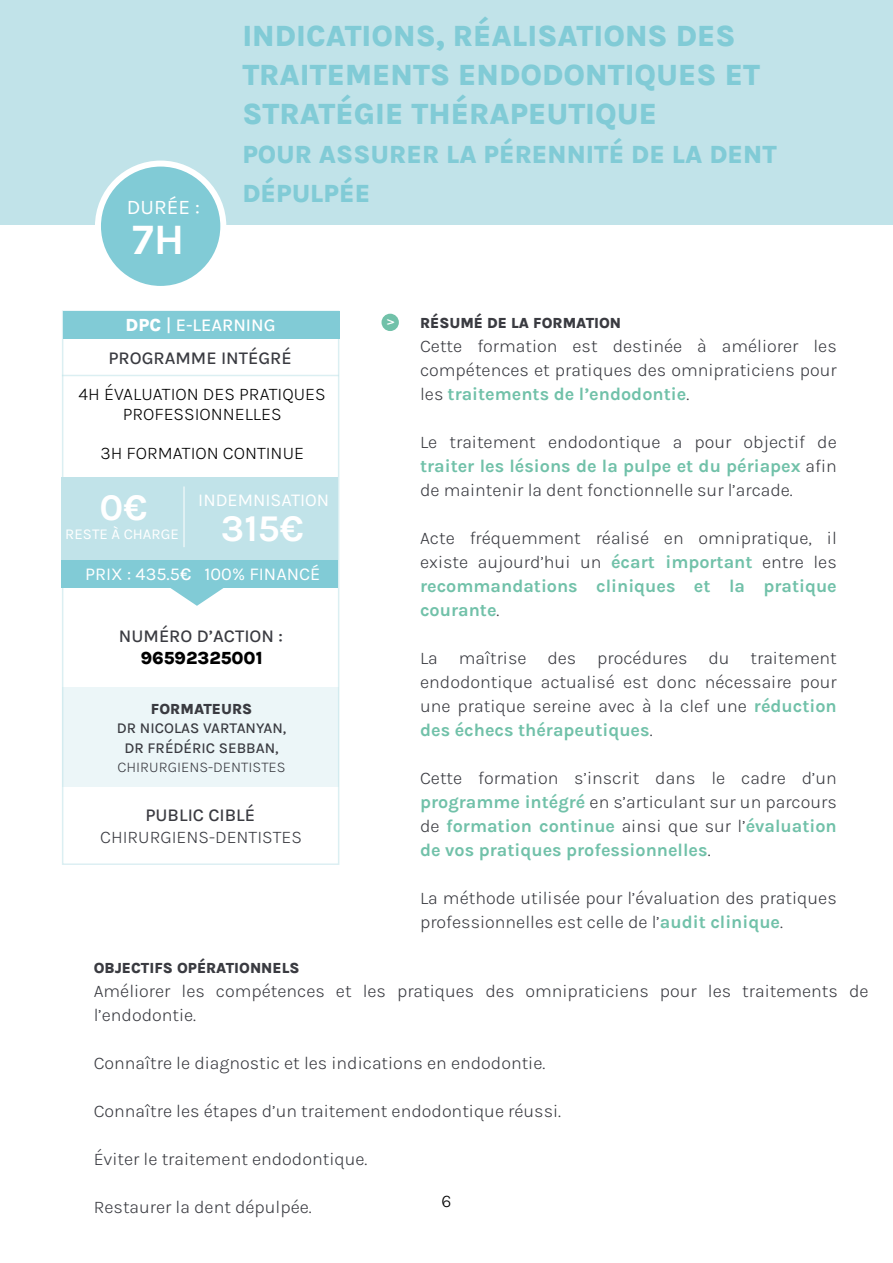
<style>
.page{position:relative;width:893px;height:1263px;background:#fff}
.page>*{position:absolute;margin:0;border:0;box-sizing:border-box;transform-origin:0 0}
.t1{font:700 43.5px "Karla";color:#fff}
.t2{font:700 37.8px "Karla";color:#fff}
.t3{font:800 30px/39px "Karla";color:#81cbd6}
.t4{font:800 25.5px/39px "Karla";color:#81cbd6}
.t5{font:20.7px "Karla";color:#fff}
.t6{font:300 18px/24px "Karla";color:#3a3b41;text-align:justify}
.t7{font:300 18px/19.5px "Karla";color:#000;text-align:center}
.t8{font:500 18px "Karla";color:#3a3b41}
.t9{font:18px "Karla";color:#fff}
.t10{font:500 18px "Karla";color:#fff}
.t11{font:800 18px "Karla";color:#000}
.t12{font:800 15px "Karla";color:#3a3b41}
.t13{font:500 15px/19.5px "Karla";color:#3a3b41;text-align:center}
.t14{font:300 15px "Karla";color:#3a3b41}
.t15{font:15px "Karla";color:#fff}
.t16{font:700 9px "Comic Sans MS";color:#fff}
.s1{font-weight:800}
.s2{font-weight:500}
.s3{font-weight:700;color:#71c1a9}
</style>
<div class="page">
<div style="left:0;top:0;width:893px;height:225px;background:#c1e3e9"></div>
<div style="left:98px;top:164px;width:125px;height:125px;background:#81cbd6;border-radius:50%"></div>
<div style="left:95px;top:161px;width:131px;height:131px;border:6px solid #fff;border-radius:50%"></div>
<div style="left:381px;top:314px;width:18px;height:17px;background:#71c1a9;border-radius:50%"></div>
<svg style="left:61px;top:310px;width:279px;height:555px"></svg>
<div style="left:62px;top:477px;width:276px;height:83px;background:#c1e3e9"></div>
<hr style="left:184px;top:486px;width:1px;height:61px;background:#fff">
<div style="left:63px;top:311px;width:276px;height:27px;background:#81cbd6"></div>
<svg style="left:165px;top:587px;width:64px;height:19px"></svg>
<div style="left:62px;top:687px;width:276px;height:100px;background:#ecf6f8"></div>
<hr style="left:62px;top:375px;width:277px;height:1px;background:#c1e3e9">
<div style="left:62px;top:560px;width:276px;height:27px;background:#81cbd6"></div>
<p class="t5" style="left:127px;top:196px;width:75px">DURÉE :</p>
<h1 class="t1" style="left:132px;top:210px;width:54px">7H</h1>
<h3 class="t3" style="left:242px;top:15px;width:519px">INDICATIONS, RÉALISATIONS DES<br>TRAITEMENTS ENDODONTIQUES ET<br>STRATÉGIE THÉRAPEUTIQUE</h3>
<h3 class="t4" style="left:242px;top:133px;width:536px">POUR ASSURER LA PÉRENNITÉ DE LA DENT<br>DÉPULPÉE</h3>
<p class="t10" style="left:126px;top:313px;width:151px"><span class="s1">DPC</span> | E-LEARNING</p>
<p class="t8" style="left:108px;top:346px;width:185px">PROGRAMME INTÉGRÉ</p>
<p class="t7" style="left:79px;top:384px;width:249px">4H ÉVALUATION DES PRATIQUES<br>PROFESSIONNELLES</p>
<p class="t7" style="left:100px;top:443px;width:205px">3H FORMATION CONTINUE</p>
<h2 class="t2" style="left:100px;top:482px;width:49px">0€</h2>
<p class="t15" style="left:65px;top:526px;width:115px">RESTE À CHARGE</p>
<p class="t9" style="left:198px;top:490px;width:132px">INDEMNISATION</p>
<h2 class="t2" style="left:221px;top:503px;width:84px">315€</h2>
<p class="t9" style="left:85px;top:564px;width:237px">PRIX : 435.5<span class="s2">€</span> 100% FINANCÉ</p>
<p class="t8" style="left:119px;top:624px;width:165px">NUMÉRO D’ACTION :</p>
<p class="t11" style="left:141px;top:646px;width:123px">96592325001</p>
<p class="t12" style="left:151px;top:698px;width:103px">FORMATEURS</p>
<p class="t13" style="left:117px;top:718px;width:171px">DR NICOLAS VARTANYAN,<br>DR FRÉDÉRIC SEBBAN,</p>
<p class="t14" style="left:117px;top:758px;width:170px">CHIRURGIENS-DENTISTES</p>
<p class="t8" style="left:145px;top:803px;width:111px">PUBLIC CIBLÉ</p>
<p class="t6" style="left:100px;top:824px;width:203px">CHIRURGIENS-DENTISTES</p>
<p class="t16" style="left:384px;top:325px;width:8px;rotate:-90deg">V</p>
<p class="t12" style="left:420px;top:312px;width:203px">RÉSUMÉ DE LA FORMATION</p>
<p class="t6" style="left:420px;top:333px;width:418px">Cette formation est destinée à améliorer les compétences et pratiques des omnipraticiens pour les <span class="s3">traitements de l’endodontie</span>.</p>
<p class="t6" style="left:420px;top:429px;width:418px">Le traitement endodontique a pour objectif de <span class="s3">traiter les lésions de la pulpe et du périapex</span> afin de maintenir la dent fonctionnelle sur l’arcade.</p>
<p class="t6" style="left:420px;top:525px;width:418px">Acte fréquemment réalisé en omnipratique, il existe aujourd’hui un <span class="s3">écart important</span> entre les <span class="s3">recommandations cliniques et la pratique courante</span>.</p>
<p class="t6" style="left:420px;top:645px;width:418px">La maîtrise des procédures du traitement endodontique actualisé est donc nécessaire pour une pratique sereine avec à la clef une <span class="s3">réduction des échecs thérapeutiques</span>.</p>
<p class="t6" style="left:420px;top:765px;width:418px">Cette formation s’inscrit dans le cadre d’un <span class="s3">programme intégré</span> en s’articulant sur un parcours de <span class="s3">formation continue</span> ainsi que sur l’<span class="s3">évaluation de vos pratiques professionnelles</span>.</p>
<p class="t6" style="left:420px;top:885px;width:418px">La méthode utilisée pour l’évaluation des pratiques professionnelles est celle de l’<span class="s3">audit clinique</span>.</p>
<p class="t12" style="left:94px;top:958px;width:207px">OBJECTIFS OPÉRATIONNELS</p>
<p class="t6" style="left:94px;top:979px;width:776px">Améliorer les compétences et les pratiques des omnipraticiens pour les traitements de l’endodontie.</p>
<p class="t6" style="left:94px;top:1051px;width:453px">Connaître le diagnostic et les indications en endodontie.</p>
<p class="t6" style="left:94px;top:1099px;width:469px">Connaître les étapes d’un traitement endodontique réussi.</p>
<p class="t6" style="left:94px;top:1147px;width:275px">Éviter le traitement endodontique.</p>
<p class="t6" style="left:94px;top:1195px;width:220px">Restaurer la dent dépulpée.</p>
<p class="t7" style="left:441px;top:1191px;width:11px">6</p>
</div>
